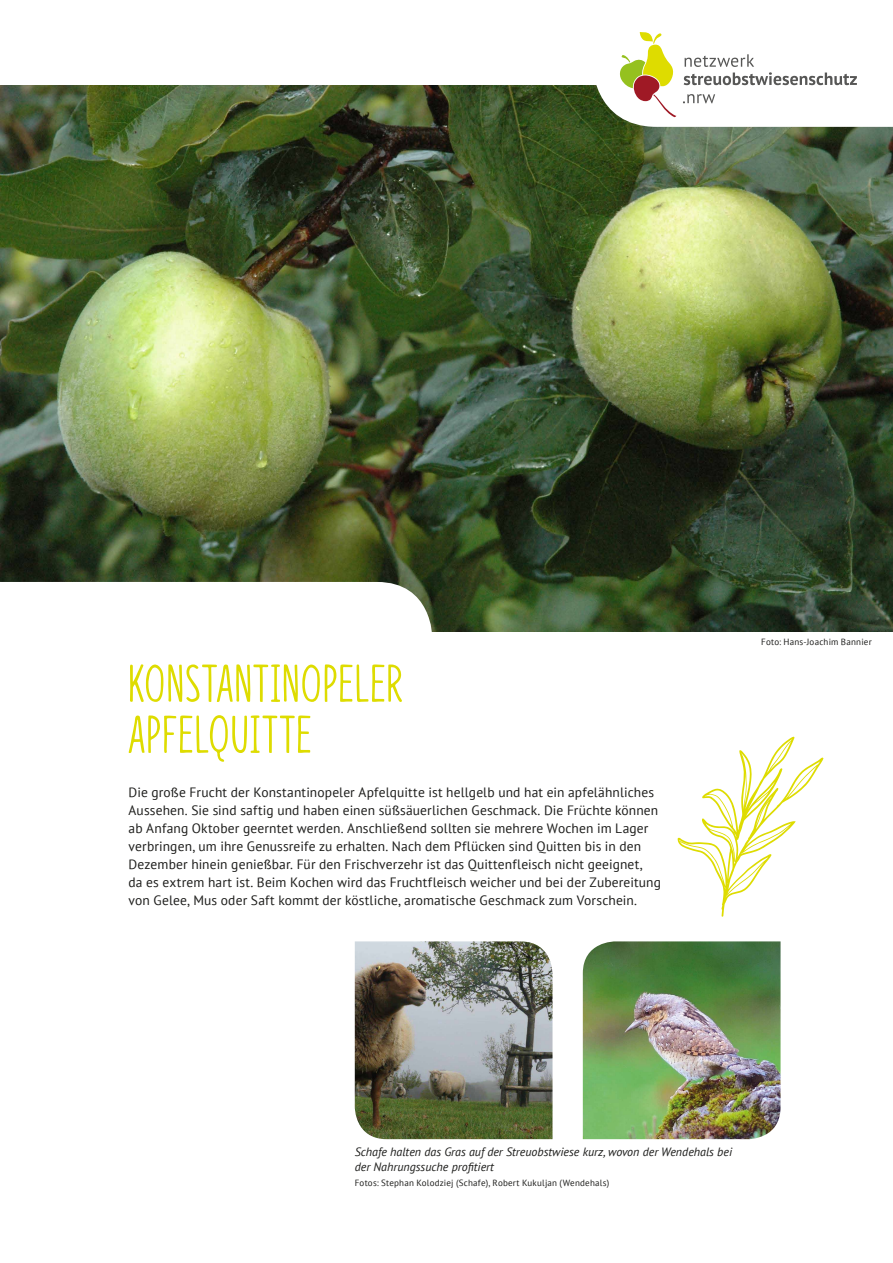
<style>
.page{position:relative;width:893px;height:1263px;background:#fff}
.page>*{position:absolute;margin:0;border:0;box-sizing:border-box;transform-origin:0 0}
.t1{font:57px/51px "NABU Hand";color:#dedc00}
.t2{font:13.5px/18px "PT Sans";letter-spacing:.01em;color:#1d1d1b}
.t3{font:italic 12px/15px "PT Sans";color:#1d1d1b}
.t4{font:9px "PT Sans";letter-spacing:.025em;color:#1d1d1b}
</style>
<div class="page">
<img style="left:0;top:85px;width:893px;height:546px">
<img style="left:583px;top:941px;width:197px;height:198px">
<img style="left:355px;top:941px;width:197px;height:198px">
<svg style="left:677px;top:736px;width:147px;height:181px"></svg>
<svg style="left:592px;top:32px;width:301px;height:95px"></svg>
<svg style="left:0;top:582px;width:432px;height:50px"></svg>
<h1 class="t1" style="left:128px;top:659px;width:276px">KONSTANTINOPELER<br>APFELQUITTE</h1>
<p class="t2" style="left:129px;top:783px;width:534px">Die große Frucht der Konstantinopeler Apfelquitte ist hellgelb und hat ein apfelähnliches Aussehen. Sie sind saftig und haben einen süßsäuerlichen Geschmack. Die Früchte können ab Anfang Oktober geerntet werden. Anschließend sollten sie mehrere Wochen im Lager verbringen, um ihre Genussreife zu erhalten. Nach dem Pflücken sind Quitten bis in den Dezember hinein genießbar. Für den Frischverzehr ist das Quittenfleisch nicht geeignet,<br>da es extrem hart ist. Beim Kochen wird das Fruchtfleisch weicher und bei der Zubereitung von Gelee, Mus oder Saft kommt der köstliche, aromatische Geschmack zum Vorschein.</p>
<p class="t4" style="left:761px;top:636px;width:112px">Foto: Hans-Joachim Bannier</p>
<p class="t3" style="left:355px;top:1143px;width:379px">Schafe halten das Gras auf der Streuobstwiese kurz, wovon der Wendehals bei der Nahrungssuche profitiert</p>
<p class="t4" style="left:355px;top:1177px;width:256px">Fotos: Stephan Kolodziej (Schafe), Robert Kukuljan (Wendehals)</p>
</div>
